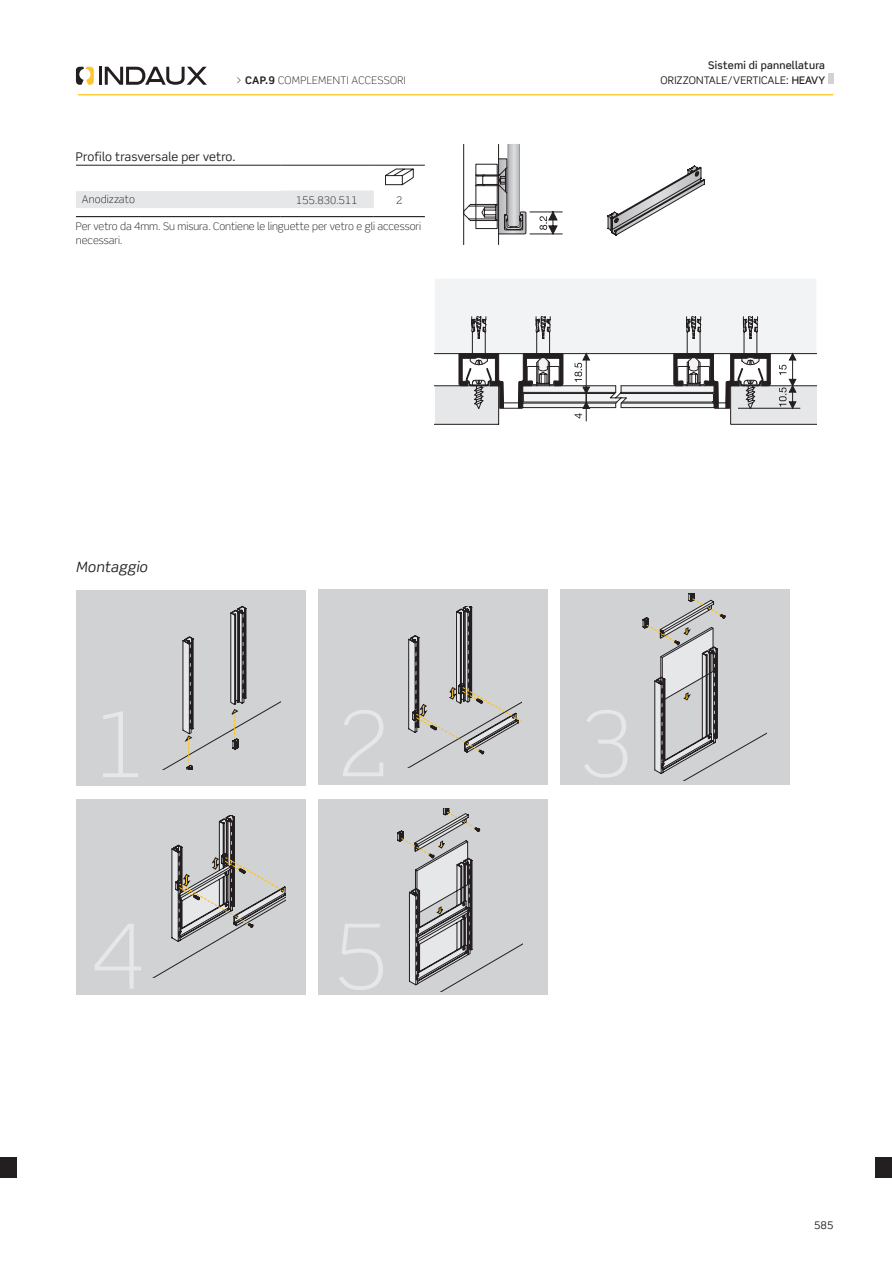
<style>
.page{position:relative;width:892px;height:1264px;background:#fff}
.page>*{position:absolute;margin:0;border:0;box-sizing:border-box;transform-origin:0 0}
.ind__PAGINA_CURSIVA{font:300 90px "Scene Pro";color:#e6e7e9}
.TITULU_3{font:italic 14.25px "Scene Pro";letter-spacing:.01em;color:#231f20}
.tabl__TITULO{font:12px "Scene Pro";letter-spacing:.005em;color:#231f20}
.notas{font:300 10.5px/13.5px "Scene Pro";color:#231f20}
.cab__TITULU_1{font:10.5px "Scene Pro";letter-spacing:.01em;color:#231f20}
.notas-2{font:300 10.5px "Scene Pro";letter-spacing:.03em;color:#231f20}
.tabl__texto{font:300 10.5px "Scene Pro";letter-spacing:.01em;color:#231f20}
.cab__TITULU_Ø{font:500 10.5px "Scene Pro";letter-spacing:.02em;color:#231f20}
.s1{font-weight:700}
.s2{font-weight:500}
</style>
<div class="page">
<hr style="left:78px;top:94px;width:755px;height:1px;background:#fec210">
<svg style="left:76px;top:67px;width:18px;height:18px"></svg>
<hr style="left:99px;top:67px;width:3px;height:18px;background:#231f20">
<svg style="left:105px;top:67px;width:102px;height:18px"></svg>
<div style="left:828px;top:73px;width:5px;height:11px;background:#d1d2d4"></div>
<div style="left:76px;top:191px;width:298px;height:17px;background:#e6e7e9"></div>
<hr style="left:76px;top:165px;width:204px;height:1px;background:#231f20">
<hr style="left:280px;top:165px;width:94px;height:1px;background:#231f20">
<hr style="left:374px;top:165px;width:51px;height:1px;background:#231f20">
<hr style="left:76px;top:216px;width:204px;height:1px;background:#231f20">
<hr style="left:280px;top:216px;width:94px;height:1px;background:#231f20">
<hr style="left:374px;top:216px;width:51px;height:1px;background:#231f20">
<hr style="left:280px;top:191px;width:94px;height:1px;background:#e6e7e9">
<svg style="left:385px;top:169px;width:28px;height:16px"></svg>
<svg style="left:607px;top:165px;width:97px;height:71px"></svg>
<svg style="left:463px;top:144px;width:100px;height:100px"></svg>
<div style="left:434px;top:279px;width:382px;height:75px;background:#f2f3f4"></div>
<svg style="left:434px;top:316px;width:382px;height:109px"></svg>
<div style="left:76px;top:590px;width:229px;height:195px;background:#d1d2d4"></div>
<svg style="left:163px;top:606px;width:117px;height:163px"></svg>
<div style="left:559px;top:589px;width:230px;height:196px;background:#d1d2d4"></div>
<svg style="left:642px;top:593px;width:124px;height:187px"></svg>
<div style="left:318px;top:589px;width:230px;height:196px;background:#d1d2d4"></div>
<svg style="left:408px;top:607px;width:113px;height:160px"></svg>
<div style="left:318px;top:799px;width:230px;height:196px;background:#d1d2d4"></div>
<svg style="left:397px;top:808px;width:125px;height:183px"></svg>
<div style="left:76px;top:799px;width:229px;height:196px;background:#d1d2d4"></div>
<svg style="left:154px;top:816px;width:131px;height:161px"></svg>
<div style="left:875px;top:1157px;width:16px;height:20px;background:#231f20"></div>
<div style="left:0;top:1157px;width:17px;height:20px;background:#231f20"></div>
<p class="notas-2" style="left:236px;top:74px;width:171px">&gt; <span class="s1">CAP.9</span> COMPLEMENTI ACCESSORI</p>
<p class="tabl__TITULO" style="left:76px;top:149px;width:161px">Profilo trasversale per vetro.</p>
<p class="tabl__texto" style="left:82px;top:193px;width:54px">Anodizzato</p>
<p class="notas" style="left:76px;top:220px;width:346px">Per vetro da 4mm. Su misura. Contiene le linguette per vetro e gli accessori necessari.</p>
<p class="tabl__texto" style="left:296px;top:194px;width:63px">155.830.511</p>
<p class="tabl__texto" style="left:396px;top:194px;width:8px">2</p>
<p class="cab__TITULU_Ø" style="left:708px;top:58px;width:118px">Sistemi di pannellatura</p>
<p class="cab__TITULU_1" style="left:660px;top:74px;width:166px">ORIZZONTALE/VERTICALE: <span class="s2">HEAVY</span></p>
<p class="TITULU_3" style="left:76px;top:558px;width:73px">Montaggio</p>
<p class="ind__PAGINA_CURSIVA" style="left:94px;top:690px;width:55px">1</p>
<p class="ind__PAGINA_CURSIVA" style="left:337px;top:689px;width:55px">2</p>
<p class="ind__PAGINA_CURSIVA" style="left:579px;top:689px;width:55px">3</p>
<p class="ind__PAGINA_CURSIVA" style="left:90px;top:902px;width:55px">4</p>
<p class="ind__PAGINA_CURSIVA" style="left:335px;top:902px;width:55px">5</p>
<p class="cab__TITULU_1" style="left:814px;top:1218px;width:21px">585</p>
</div>
